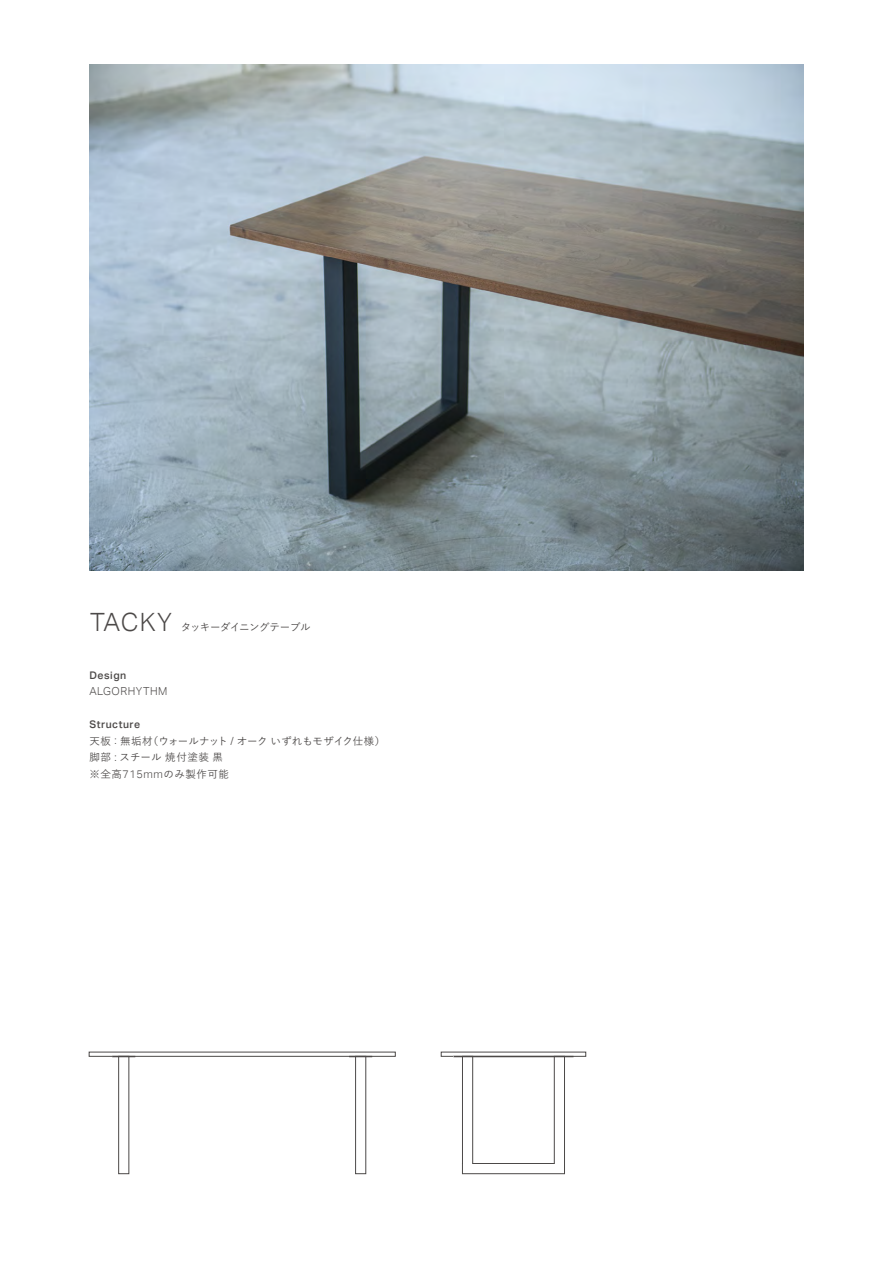
<style>
.page{position:relative;width:893px;height:1263px;background:#fff}
.page>*{position:absolute;margin:0;border:0;box-sizing:border-box;transform-origin:0 0}
.t1{font:300 10.95px "Aktiv Grotesk";letter-spacing:.05em;color:#4c4948}
.t2{font:500 10.5px/16.5px "Yu Go";letter-spacing:.04em;color:#4c4948}
.t3{font:500 10.5px "Yu Go";letter-spacing:-.055em;color:#4c4948}
.t4{font:500 10.5px "Aktiv Grotesk";letter-spacing:.05em;color:#4c4948}
.s1{font-family:"Aktiv Grotesk";font-weight:300;font-size:25.2px}
.s2{font-family:"Aktiv Grotesk";font-weight:300;font-size:10.95px}
</style>
<div class="page">
<img style="left:89px;top:64px;width:715px;height:506px">
<div style="left:118px;top:1056px;width:11px;height:118px;border:1px solid #4c4948"></div>
<div style="left:355px;top:1056px;width:11px;height:118px;border:1px solid #4c4948"></div>
<svg style="left:112px;top:1056px;width:23px;height:1px"></svg>
<svg style="left:349px;top:1056px;width:23px;height:1px"></svg>
<svg style="left:462px;top:1057px;width:103px;height:117px"></svg>
<div style="left:454px;top:1056px;width:119px;height:1px;border:1px solid #4c4948"></div>
<p class="t3" style="left:90px;top:618px;width:222px"><span class="s1">TACKY</span> タッキーダイニングテーブル</p>
<p class="t4" style="left:89px;top:669px;width:38px">Design</p>
<p class="t1" style="left:89px;top:685px;width:80px">ALGORHYTHM</p>
<p class="t4" style="left:89px;top:719px;width:52px">Structure</p>
<p class="t2" style="left:89px;top:731px;width:297px">天板 <span class="s2">:</span> 無垢材（ウォールナット <span class="s2">/</span> オークいずれもモザイク仕様）脚部 <span class="s2">:</span> スチール焼付塗装黒<br>※全高<span class="s2">715mm</span>のみ製作可能</p>
</div>
